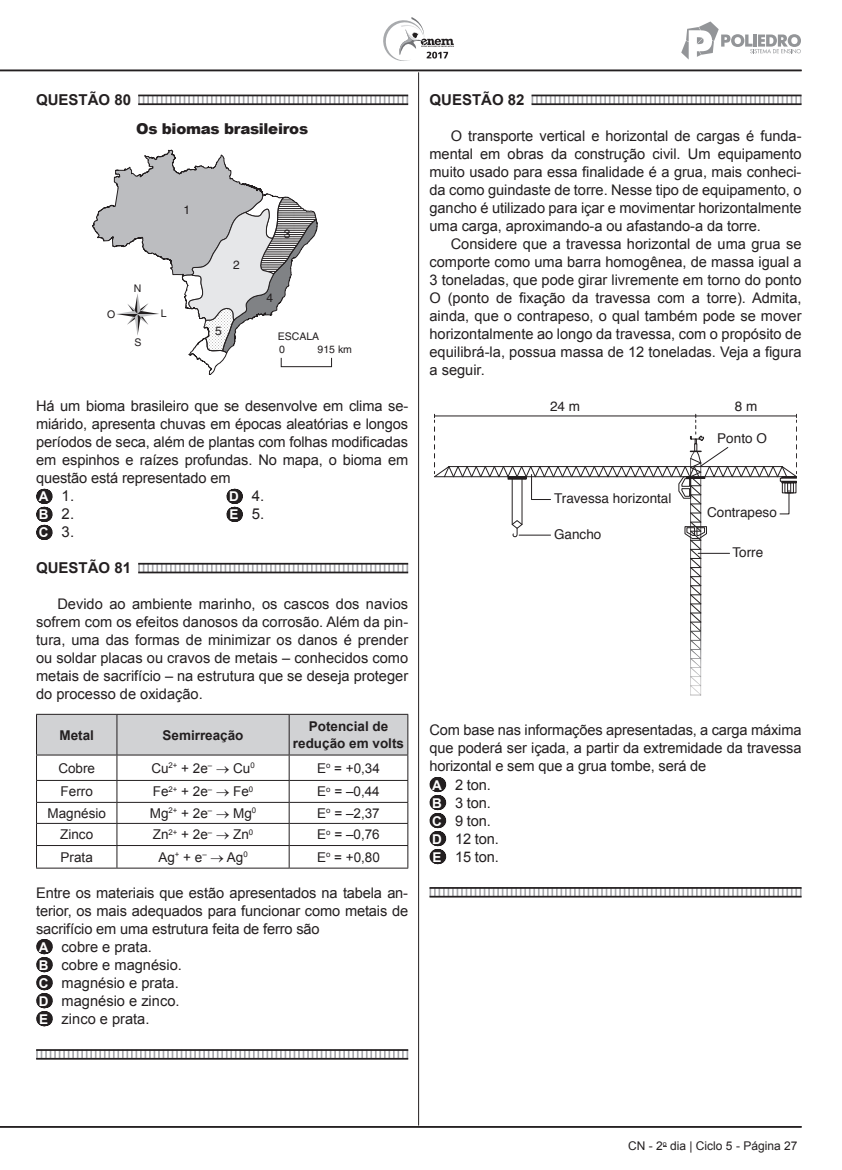
<style>
.page{position:relative;width:842px;height:1170px;background:#fff}
.page>*{position:absolute;margin:0;border:0;box-sizing:border-box;transform-origin:0 0}
.t1{font:700 15px "Arial";color:#231f20}
.t2{font:900 15px "Arial";letter-spacing:-.02em;color:#231f20}
.t3{font:15px/18px "Arial";color:#231f20;text-align:justify}
.t4{font:14.7px/18px "Arial";letter-spacing:-.01em;color:#231f20;text-align:justify}
.t5{font:13.5px "Arial";color:#231f20}
.t6{font:13.5px "Helvetica";color:#231f20}
.t7{font:700 13.5px/16.2px "Arial";color:#231f20;text-align:center}
.t8{font:12px "Arial";color:#231f20}
.t9{font:12px "Helvetica";color:#231f20}
.t10{font:10.5px/13.4px "Helvetica";color:#231f20}
.s1{font-weight:700;font-size:13.5px;color:#fff}
</style>
<div class="page">
<svg style="left:383px;top:17px;width:71px;height:44px"></svg>
<hr style="left:418px;top:72px;width:1px;height:1053px;background:#231f20">
<svg style="left:681px;top:21px;width:120px;height:39px"></svg>
<hr style="left:0;top:70px;width:801px;height:1px;background:#231f20">
<hr style="left:0;top:1125px;width:801px;height:2px;background:#231f20">
<svg style="left:138px;top:96px;width:270px;height:7px"></svg>
<hr style="left:138px;top:95px;width:270px;height:1px;background:#231f20">
<hr style="left:138px;top:103px;width:270px;height:2px;background:#231f20">
<svg style="left:92px;top:150px;width:226px;height:225px"></svg>
<div style="left:281px;top:357px;width:51px;height:10px;border:1px solid #231f20"></div>
<svg style="left:44px;top:489px;width:1px;height:51px"></svg>
<svg style="left:234px;top:489px;width:1px;height:33px"></svg>
<svg style="left:138px;top:564px;width:270px;height:7px"></svg>
<svg style="left:44px;top:939px;width:1px;height:87px"></svg>
<svg style="left:36px;top:1050px;width:372px;height:7px"></svg>
<hr style="left:138px;top:563px;width:270px;height:1px;background:#231f20">
<hr style="left:138px;top:571px;width:270px;height:2px;background:#231f20">
<hr style="left:36px;top:867px;width:81px;height:1px;background:#231f20">
<hr style="left:117px;top:867px;width:172px;height:1px;background:#231f20">
<hr style="left:289px;top:867px;width:119px;height:1px;background:#231f20">
<svg style="left:36px;top:714px;width:372px;height:153px"></svg>
<hr style="left:36px;top:1049px;width:372px;height:1px;background:#231f20">
<hr style="left:36px;top:1057px;width:372px;height:2px;background:#231f20">
<svg style="left:531px;top:96px;width:270px;height:7px"></svg>
<svg style="left:437px;top:777px;width:2px;height:87px"></svg>
<svg style="left:429px;top:888px;width:372px;height:7px"></svg>
<hr style="left:531px;top:95px;width:270px;height:1px;background:#231f20">
<hr style="left:531px;top:103px;width:270px;height:2px;background:#231f20">
<svg style="left:434px;top:414px;width:363px;height:282px"></svg>
<hr style="left:429px;top:887px;width:372px;height:1px;background:#231f20">
<hr style="left:429px;top:895px;width:372px;height:2px;background:#231f20">
<p class="t1" style="left:36px;top:89px;width:97px">QUESTÃO 80</p>
<p class="t2" style="left:136px;top:118px;width:173px">Os biomas brasileiros</p>
<p class="t9" style="left:184px;top:202px;width:8px">1</p>
<p class="t10" style="left:134px;top:281px;width:9px">N</p>
<p class="t10" style="left:107px;top:307px;width:10px">O</p>
<p class="t10" style="left:161px;top:307px;width:7px">L</p>
<p class="t10" style="left:134px;top:335px;width:9px">S</p>
<p class="t9" style="left:233px;top:258px;width:8px">2</p>
<p class="t9" style="left:215px;top:324px;width:8px">5</p>
<p class="t9" style="left:284px;top:227px;width:8px">3</p>
<p class="t9" style="left:267px;top:291px;width:8px">4</p>
<p class="t10" style="left:318px;top:330px;width:36px;text-indent:-40px">ESCALA<br>915 km</p>
<p class="t10" style="left:279px;top:343px;width:7px">0</p>
<p class="t4" style="left:36px;top:397px;width:374px">Há um bioma brasileiro que se desenvolve em clima se&shy;miárido, apresenta chuvas em épocas aleatórias e longos perío dos de seca, além de plantas com folhas modificadas em espinhos e raízes profundas. No mapa, o bioma em questão está representado em</p>
<p class="t3" style="left:39px;top:487px;width:37px"><span class="s1">A</span> 1.<br><span class="s1">B</span> 2.<br><span class="s1">C</span> 3.</p>
<p class="t3" style="left:229px;top:487px;width:37px"><span class="s1">D</span> 4.<br><span class="s1">E</span> 5.</p>
<p class="t1" style="left:36px;top:557px;width:97px">QUESTÃO 81</p>
<p class="t4" style="left:36px;top:595px;width:374px;text-indent:21px">Devido ao ambiente marinho, os cascos dos navios sofrem com os efeitos danosos da corrosão. Além da pin&shy;tura, uma das formas de minimizar os danos é prender ou soldar placas ou cravos de metais – conhecidos como metais de sacrifício – na estrutura que se deseja proteger do processo de oxidação.</p>
<p class="t7" style="left:59px;top:726px;width:36px">Metal</p>
<p class="t7" style="left:163px;top:726px;width:83px">Semirreação</p>
<p class="t7" style="left:293px;top:718px;width:113px">Potencial de redução em volts</p>
<p class="t5" style="left:58px;top:758px;width:38px">Cobre</p>
<p class="t5" style="left:151px;top:758px;width:105px">Cu<sup>2+</sup> + 2e<sup>–</sup> → Cu<sup>0</sup></p>
<p class="t5" style="left:317px;top:758px;width:64px">E<sup>o</sup> = +0,34</p>
<p class="t5" style="left:61px;top:782px;width:34px">Ferro</p>
<p class="t5" style="left:153px;top:782px;width:102px">Fe<sup>2+</sup> + 2e<sup>–</sup> → Fe<sup>0</sup></p>
<p class="t5" style="left:317px;top:782px;width:64px">E<sup>o</sup> = –0,44</p>
<p class="t5" style="left:47px;top:803px;width:60px">Magnésio</p>
<p class="t5" style="left:150px;top:803px;width:108px">Mg<sup>2+</sup> + 2e<sup>–</sup> → Mg<sup>0</sup></p>
<p class="t5" style="left:317px;top:803px;width:64px">E<sup>o</sup> = –2,37</p>
<p class="t5" style="left:60px;top:825px;width:35px">Zinco</p>
<p class="t5" style="left:153px;top:825px;width:102px">Zn<sup>2+</sup> + 2e<sup>–</sup> → Zn<sup>0</sup></p>
<p class="t5" style="left:317px;top:825px;width:64px">E<sup>o</sup> = –0,76</p>
<p class="t5" style="left:61px;top:847px;width:34px">Prata</p>
<p class="t5" style="left:158px;top:847px;width:91px">Ag<sup>+</sup> + e<sup>–</sup> → Ag<sup>0</sup></p>
<p class="t5" style="left:317px;top:847px;width:64px">E<sup>o</sup> = +0,80</p>
<p class="t4" style="left:36px;top:883px;width:373px;text-align:left">Entre os materiais que estão apresentados na tabela an&shy;terior, os mais adequados para funcionar como metais de sacrifício em uma estrutura feita de ferro são<br><span class="s1">A</span> cobre e prata.<br><span class="s1">B</span> cobre e magnésio.<br><span class="s1">C</span> magnésio e prata.<br><span class="s1">D</span> magnésio e zinco.<br><span class="s1">E</span> zinco e prata.</p>
<p class="t1" style="left:429px;top:89px;width:97px">QUESTÃO 82</p>
<p class="t4" style="left:429px;top:127px;width:374px;text-indent:21px">O transporte vertical e horizontal de cargas é funda&shy;mental em obras da construção civil. Um equipamento muito usado para essa finalidade é a grua, mais conheci&shy;da como guindaste de torre. Nesse tipo de equipamento, o gancho é utilizado para içar e movimentar horizontalmente uma carga, aproximando-a ou afastando-a da torre.</p>
<p class="t4" style="left:429px;top:235px;width:374px;text-indent:21px">Considere que a travessa horizontal de uma grua se comporte como uma barra homogênea, de massa igual a 3 toneladas, que pode girar livremente em torno do ponto O (ponto de fixação da travessa com a torre). Admita, ainda, que o contrapeso, o qual também pode se mover horizontalmente ao longo da travessa, com o propósito de equilibrá-la, possua massa de 12 toneladas. Veja a figura a seguir.</p>
<p class="t6" style="left:550px;top:395px;width:32px">24 m</p>
<p class="t6" style="left:735px;top:395px;width:24px">8 m</p>
<p class="t6" style="left:554px;top:488px;width:119px">Travessa horizontal</p>
<p class="t6" style="left:554px;top:523px;width:49px">Gancho</p>
<p class="t6" style="left:717px;top:428px;width:51px">Ponto O</p>
<p class="t6" style="left:707px;top:501px;width:71px">Contrapeso</p>
<p class="t6" style="left:732px;top:541px;width:32px">Torre</p>
<p class="t4" style="left:429px;top:721px;width:373px;text-align:left">Com base nas informações apresentadas, a carga máxima que poderá ser içada, a partir da extremidade da travessa horizontal e sem que a grua tombe, será de<br><span class="s1">A</span> 2 ton.<br><span class="s1">B</span> 3 ton.<br><span class="s1">C</span> 9 ton.<br><span class="s1">D</span> 12 ton.<br><span class="s1">E</span> 15 ton.</p>
<p class="t8" style="left:628px;top:1136px;width:171px">CN - 2<sup>o</sup> dia | Ciclo 5 - Página 27</p>
</div>
